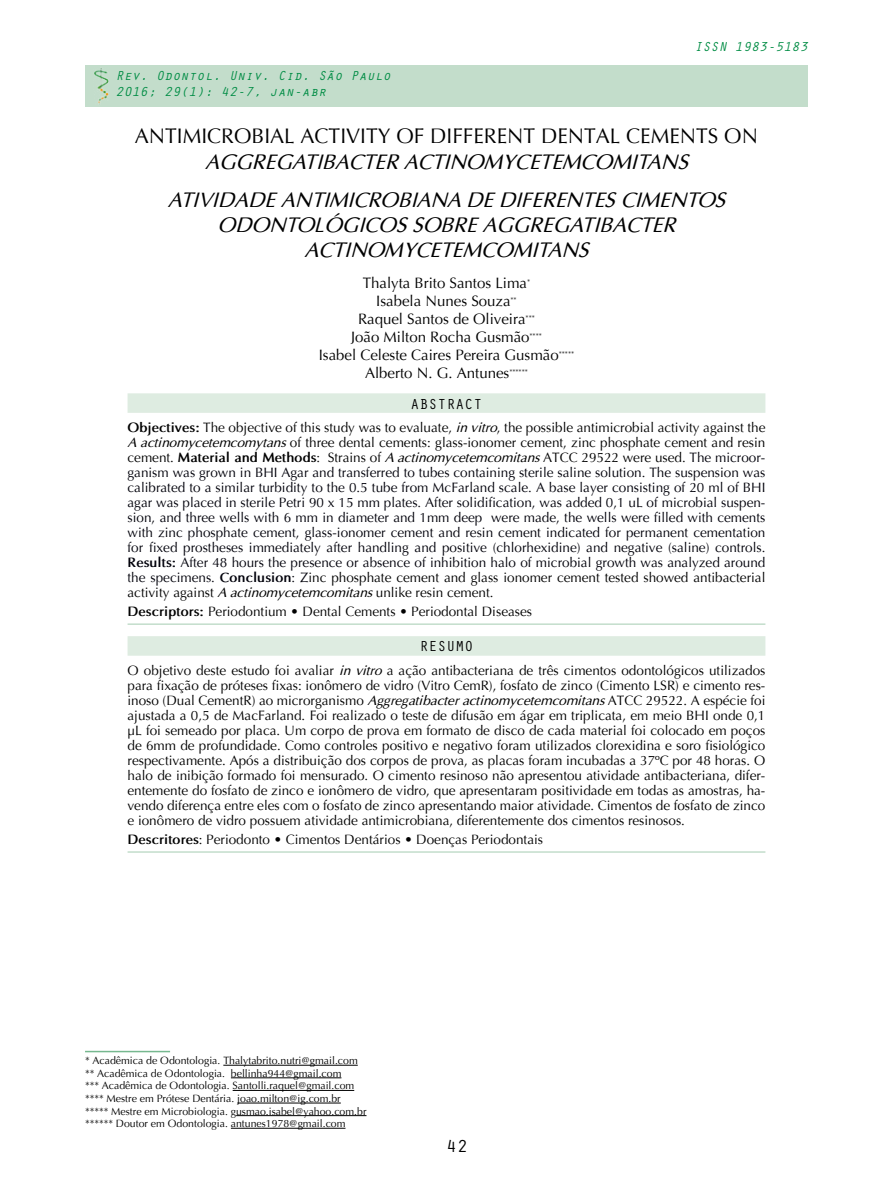
<style>
.page{position:relative;width:893px;height:1191px;background:#fff}
.page>*{position:absolute;margin:0;border:0;box-sizing:border-box;transform-origin:0 0}
.t1{font:italic 21px/38px "Optima";color:#000;text-align:center}
.t2{font:21px "Optima";color:#000}
.t3{font:18px "Orator Std";color:#000}
.t4{font:15px/18px "Optima";color:#000;text-align:center}
.t5{font:15px "Orator Std";color:#000}
.t6{font:13.5px/15px "Optima";color:#000;text-align:justify}
.t7{font:13.5px/15px "Optima";color:#00000a;text-align:justify}
.t8{font:italic 13.5px/16.2px "Orator Std";color:#008c44}
.t9{font:10.5px/12.6px "Optima";color:#000}
.s1{font-weight:700;color:#000}
.s2{color:#000}
.s3{font-style:italic;color:#000}
.s4{font-weight:700}
.s5{font-style:italic}
</style>
<div class="page">
<div style="left:85px;top:65px;width:723px;height:41px;background:#c3ddcb"></div>
<div style="left:128px;top:393px;width:637px;height:20px;background:#deece1"></div>
<hr style="left:128px;top:623px;width:637px;height:2px;background:#c3ddcb">
<div style="left:128px;top:636px;width:637px;height:19px;background:#deece1"></div>
<hr style="left:128px;top:851px;width:637px;height:1px;background:#c3ddcb">
<hr style="left:85px;top:1050px;width:85px;height:2px;background:#76b88f">
<hr style="left:223px;top:1065px;width:135px;height:1px;background:#000">
<hr style="left:231px;top:1077px;width:110px;height:1px;background:#000">
<hr style="left:233px;top:1090px;width:121px;height:1px;background:#000">
<hr style="left:237px;top:1102px;width:104px;height:1px;background:#000">
<hr style="left:236px;top:1115px;width:130px;height:1px;background:#000">
<hr style="left:231px;top:1128px;width:114px;height:1px;background:#000">
<p class="t8" style="left:116px;top:66px;width:277px">Rev. Odontol. Univ. Cid. São Paulo<br>2016; 29(1): 42-7, jan-abr</p>
<p class="t8" style="left:694px;top:38px;width:115px">ISSN 1983-5183</p>
<h1 class="t2" style="left:135px;top:123px;width:625px">ANTIMICROBIAL ACTIVITY OF DIFFERENT DENTAL CEMENTS ON</h1>
<h1 class="t1" style="left:168px;top:142px;width:559px">AGGREGATIBACTER ACTINOMYCETEMCOMITANS<br>ATIVIDADE ANTIMICROBIANA DE DIFERENTES CIMENTOS</h1>
<h1 class="t1" style="left:218px;top:212px;width:459px;line-height:25.2px">ODONTOLÓGICOS SOBRE AGGREGATIBACTER<br>ACTINOMYCETEMCOMITANS</h1>
<p class="t4" style="left:319px;top:274px;width:257px">Thalyta Brito Santos Lima<sup>*<br></sup>Isabela Nunes Souza<sup>**<br></sup>Raquel Santos de Oliveira<sup>***<br></sup>João Milton Rocha Gusmão<sup>****<br></sup>Isabel Celeste Caires Pereira Gusmão<sup>*****<br></sup>Alberto N. G. Antunes<sup>******</sup></p>
<p class="t5" style="left:410px;top:393px;width:73px">ABSTRACT</p>
<p class="t7" style="left:128px;top:420px;width:639px"><span class="s1">Objectives:</span> <span class="s2">The objective of this study was to evaluate,</span> <span class="s3">in vitro</span><span class="s2">, the possible antimicrobial activity against the </span><span class="s3">A actinomycetemcomytans</span> <span class="s2">of three dental cements: glass-ionomer cement, zinc phosphate cement and resin cement.</span> <span class="s1">Material and Methods</span><span class="s2">: Strains of</span> <span class="s3">A actinomycetemcomitans</span> <span class="s2">ATCC 29522 were used.</span> The microor&shy;ganism was grown in BHI Agar and transferred to tubes containing sterile saline solution. The suspension was calibrated to a similar turbidity to the 0.5 tube from McFarland scale. A base layer consisting of 20 ml of BHI agar was placed in sterile Petri 90 x 15 mm plates. After solidification, was added 0,1 uL of microbial suspen&shy;sion, and three wells with 6 mm in diameter and 1mm deep were made, the wells were filled with cements with zinc phosphate cement, glass-ionomer cement and resin cement indicated for permanent cementation for fixed prostheses immediately after handling and positive (chlorhexidine) and negative (saline) controls.<br><span class="s4">Results:</span> After 48 hours the presence or absence of inhibition halo of microbial growth was analyzed around the specimens. <span class="s4">Conclusion</span>: Z<span class="s2">inc phosphate cement and glass ionomer cement tested showed antibacterial activity against</span> <span class="s3">A actinomycetemcomitans</span> <span class="s2">unlike resin cement.</span></p>
<p class="t6" style="left:128px;top:604px;width:406px"><span class="s4">Descriptors:</span> Periodontium • Dental Cements • Periodontal Diseases</p>
<p class="t5" style="left:419px;top:636px;width:55px">RESUMO</p>
<p class="t6" style="left:128px;top:663px;width:639px">O objetivo deste estudo foi avaliar <span class="s5">in vitro</span> a ação antibacteriana de três cimentos odontológicos utilizados para fixação de próteses fixas: ionômero de vidro (Vitro CemR), fosfato de zinco (Cimento LSR) e cimento res&shy;inoso (Dual CementR) ao microrganismo <span class="s5">Aggregatibacter actinomycetemcomitans</span> ATCC 29522. A espécie foi ajustada a 0,5 de MacFarland. Foi realizado o teste de difusão em ágar em triplicata, em meio BHI onde 0,1 µL foi semeado por placa. Um corpo de prova em formato de disco de cada material foi colocado em poços de 6mm de profundidade. Como controles positivo e negativo foram utilizados clorexidina e soro fisiológico respectivamente. Após a distribuição dos corpos de prova, as placas foram incubadas a 37ºC por 48 horas. O halo de inibição formado foi mensurado. O cimento resinoso não apresentou atividade antibacteriana, difer&shy;entemente do fosfato de zinco e ionômero de vidro, que apresentaram positividade em todas as amostras, ha&shy;vendo diferença entre eles com o fosfato de zinco apresentando maior atividade. Cimentos de fosfato de zinco e ionômero de vidro possuem atividade antimicrobiana, diferentemente dos cimentos resinosos.</p>
<p class="t6" style="left:128px;top:832px;width:417px"><span class="s4">Descritores</span>: Periodonto • Cimentos Dentários • Doenças Periodontais</p>
<p class="t9" style="left:85px;top:1054px;width:283px">* Acadêmica de Odontologia. Thalytabrito.nutri@gmail.com ** Acadêmica de Odontologia. bellinha944@gmail.com<br>*** Acadêmica de Odontologia. Santolli.raquel@gmail.com **** Mestre em Prótese Dentária. joao.milton@ig.com.br ***** Mestre em Microbiologia. gusmao.isabel@yahoo.com.br ****** Doutor em Odontologia. antunes1978@gmail.com</p>
<h2 class="t3" style="left:446px;top:1133px;width:23px">42</h2>
</div>
